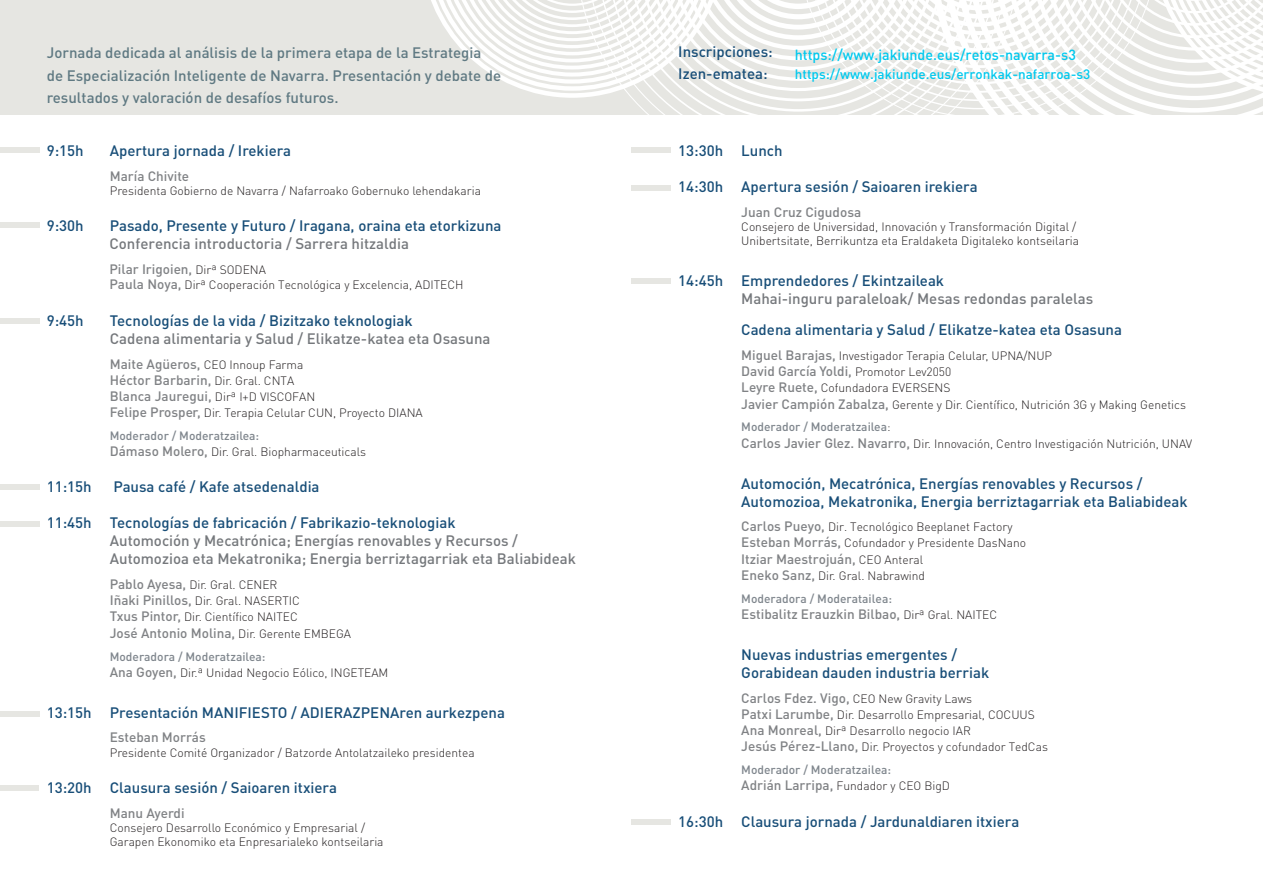
<style>
.page{position:relative;width:1263px;height:893px;background:#fff}
.page>*{position:absolute;margin:0;border:0;box-sizing:border-box;transform-origin:0 0}
.t1{font:500 15px/18px "DINOT";color:#184e78}
.t2{font:500 15px/18px "DINOT";color:#75787c}
.t3{font:500 15px/22.5px "DINOT";color:#5f7982}
.t4{font:500 14.55px "DINOT";color:#00c9ee}
.t5{font:500 13.5px/16.2px "DINOT";color:#808285}
.t6{font:500 13.5px "DINOT";color:#00c9ee}
.t7{font:300 12px/16.2px "DINOT";color:#231f20}
.t8{font:500 12px/23px "DINOT";color:#7f868d}
.s1{font-weight:300;font-size:12px;color:#231f20}
.s2{font-weight:500;font-size:13.5px;color:#808285}
.s3{font-weight:500;color:#7f868d}
.s4{font-size:13.5px;color:#808285}
.s5{font-weight:300;color:#231f20}
</style>
<div class="page">
<div style="left:0;top:0;width:1263px;height:115px;background:#e6e6e2"></div>
<svg style="left:431px;top:0;width:832px;height:115px"></svg>
<svg style="left:576px;top:0;width:444px;height:153px"></svg>
<div style="left:0;top:148px;width:39px;height:5px;background:#e6e6e2"></div>
<div style="left:0;top:222px;width:39px;height:6px;background:#e6e6e2"></div>
<div style="left:631px;top:147px;width:40px;height:5px;background:#e6e6e2"></div>
<div style="left:631px;top:185px;width:40px;height:6px;background:#e6e6e2"></div>
<div style="left:631px;top:278px;width:40px;height:5px;background:#e6e6e2"></div>
<div style="left:631px;top:820px;width:40px;height:5px;background:#e6e6e2"></div>
<div style="left:0;top:318px;width:39px;height:6px;background:#e6e6e2"></div>
<div style="left:0;top:484px;width:39px;height:5px;background:#e6e6e2"></div>
<div style="left:0;top:521px;width:39px;height:5px;background:#e6e6e2"></div>
<div style="left:0;top:712px;width:39px;height:5px;background:#e6e6e2"></div>
<div style="left:0;top:786px;width:38px;height:5px;background:#e6e6e2"></div>
<p class="t3" style="left:47px;top:41px;width:456px">Jornada dedicada al análisis de la primera etapa de la Estrategia de Especialización Inteligente de Navarra. Presentación y debate de resultados y valoración de desafíos futuros.</p>
<p class="t1" style="left:47px;top:141px;width:39px">9:15h</p>
<p class="t1" style="left:110px;top:141px;width:183px">Apertura jornada / Irekiera</p>
<p class="t5" style="left:110px;top:167px;width:81px">María Chivite</p>
<p class="t7" style="left:110px;top:182px;width:373px">Presidenta Gobierno de Navarra / Nafarroako Gobernuko lehendakaria</p>
<p class="t1" style="left:47px;top:216px;width:39px">9:30h</p>
<p class="t1" style="left:110px;top:216px;width:393px">Pasado, Presente y Futuro / Iragana, oraina eta etorkizuna</p>
<p class="t2" style="left:109px;top:234px;width:301px">Conferencia introductoria / Sarrera hitzaldia</p>
<p class="t5" style="left:109px;top:260px;width:158px">Pilar Irigoien, <span class="s1">Dirª SODENA</span></p>
<p class="t7" style="left:109px;top:276px;width:356px"><span class="s2">Paula Noya,</span> Dirª Cooperación Tecnológica y Excelencia, ADITECH</p>
<p class="t1" style="left:47px;top:311px;width:39px">9:45h</p>
<p class="t1" style="left:110px;top:311px;width:304px">Tecnologías de la vida / Bizitzako teknologiak</p>
<p class="t2" style="left:110px;top:329px;width:382px">Cadena alimentaria y Salud / Elikatze-katea eta Osasuna</p>
<p class="t7" style="left:110px;top:356px;width:195px"><span class="s2">Maite Agüeros,</span> CEO Innoup Farma</p>
<p class="t5" style="left:110px;top:371px;width:207px">Héctor Barbarin, <span class="s1">Dir. Gral. CNTA<br></span>Blanca Jauregui, <span class="s1">Dirª I+D VISCOFAN</span></p>
<p class="t7" style="left:110px;top:401px;width:315px;line-height:23px"><span class="s2">Felipe Prosper,</span> Dir. Terapia Celular CUN, Proyecto DIANA<br><span class="s3">Moderador / Moderatzailea:</span></p>
<p class="t7" style="left:110px;top:443px;width:258px"><span class="s2">Dámaso Molero,</span> Dir. Gral. Biopharmaceuticals</p>
<p class="t1" style="left:47px;top:477px;width:47px">11:15h</p>
<p class="t1" style="left:113px;top:477px;width:208px">Pausa café / Kafe atsedenaldia</p>
<p class="t1" style="left:47px;top:513px;width:410px">11:45h Tecnologías de fabricación / Fabrikazio-teknologiak</p>
<p class="t2" style="left:110px;top:531px;width:468px">Automoción y Mecatrónica; Energías renovables y Recursos /<br>Automozioa eta Mekatronika; Energia berriztagarriak eta Baliabideak</p>
<p class="t7" style="left:110px;top:576px;width:192px"><span class="s2">Pablo Ayesa,</span> Dir. Gral. CENER<br><span class="s2">Iñaki Pinillos,</span> Dir. Gral. NASERTIC<br><span class="s2">Txus Pintor,</span> Dir. Científico NAITEC</p>
<p class="t5" style="left:110px;top:624px;width:243px">José Antonio Molina, <span class="s1">Dir. Gerente EMBEGA</span></p>
<p class="t7" style="left:110px;top:648px;width:280px"><span class="s3">Moderadora / Moderatzailea:<br></span><span class="s2">Ana Goyen,</span> Dir.ª Unidad Negocio Eólico, INGETEAM</p>
<p class="t1" style="left:47px;top:703px;width:460px">13:15h Presentación MANIFIESTO / ADIERAZPENAren aurkezpena</p>
<p class="t5" style="left:110px;top:729px;width:97px">Esteban Morrás</p>
<p class="t7" style="left:110px;top:744px;width:366px">Presidente Comité Organizador / Batzorde Antolatzaileko presidentea</p>
<p class="t1" style="left:47px;top:778px;width:292px">13:20h Clausura sesión / Saioaren itxiera</p>
<p class="t5" style="left:110px;top:804px;width:76px">Manu Ayerdi</p>
<p class="t7" style="left:110px;top:820px;width:275px;line-height:14.4px">Consejero Desarrollo Económico y Empresarial /<br>Garapen Ekonomiko eta Enpresarialeko kontseilaria</p>
<p class="t1" style="left:678px;top:40px;width:96px;line-height:21.9px">Inscripciones:<br>Izen-ematea:</p>
<p class="t4" style="left:795px;top:45px;width:283px">https://www.jakiunde.eus/retos-navarra-s3</p>
<p class="t6" style="left:795px;top:64px;width:297px">https://www.jakiunde.eus/erronkak-nafarroa-s3</p>
<p class="t1" style="left:678px;top:141px;width:106px">13:30h Lunch</p>
<p class="t1" style="left:678px;top:177px;width:301px">14:30h Apertura sesión / Saioaren irekiera</p>
<p class="t5" style="left:741px;top:203px;width:121px">Juan Cruz Cigudosa</p>
<p class="t7" style="left:741px;top:219px;width:339px;line-height:14.4px">Consejero de Universidad, Innovación y Transformación Digital /<br>Unibertsitate, Berrikuntza eta Eraldaketa Digitaleko kontseilaria</p>
<p class="t1" style="left:678px;top:271px;width:267px">14:45h Emprendedores / Ekintzaileak</p>
<p class="t2" style="left:741px;top:289px;width:354px">Mahai-inguru paraleloak/ Mesas redondas paralelas</p>
<p class="t1" style="left:741px;top:320px;width:382px">Cadena alimentaria y Salud / Elikatze-katea eta Osasuna</p>
<p class="t7" style="left:741px;top:347px;width:312px"><span class="s2">Miguel Barajas,</span> Investigador Terapia Celular, UPNA/NUP</p>
<p class="t5" style="left:741px;top:363px;width:212px">David García Yoldi, <span class="s1">Promotor Lev2050</span></p>
<p class="t7" style="left:741px;top:379px;width:446px"><span class="s2">Leyre Ruete,</span> Cofundadora EVERSENS<br><span class="s2">Javier Campión Zabalza,</span> Gerente y Dir. Científico, Nutrición 3G y Making Genetics</p>
<p class="t7" style="left:741px;top:418px;width:452px"><span class="s3">Moderador / Moderatzailea</span>:<br><span class="s2">Carlos Javier Glez. Navarro,</span> Dir. Innovación, Centro Investigación Nutrición, UNAV</p>
<p class="t1" style="left:741px;top:473px;width:448px">Automoción, Mecatrónica, Energías renovables y Recursos /<br>Automozioa, Mekatronika, Energia berriztagarriak eta Baliabideak</p>
<p class="t7" style="left:741px;top:518px;width:286px"><span class="s2">Carlos Pueyo,</span> Dir. Tecnológico Beeplanet Factory<br><span class="s2">Esteban Morrás,</span> Cofundador y Presidente DasNano</p>
<p class="t5" style="left:741px;top:550px;width:184px">Itziar Maestrojuán, <span class="s1">CEO Anteral</span></p>
<p class="t8" style="left:741px;top:563px;width:185px"><span class="s4">Eneko Sanz,</span> <span class="s5">Dir. Gral. Nabrawind<br></span>Moderadora / Moderatailea:</p>
<p class="t5" style="left:741px;top:605px;width:257px">Estibalitz Erauzkin Bilbao, <span class="s1">Dirª Gral. NAITEC</span></p>
<p class="t1" style="left:741px;top:645px;width:249px">Nuevas industrias emergentes /<br>Gorabidean dauden industria berriak</p>
<p class="t7" style="left:741px;top:690px;width:308px"><span class="s2">Carlos Fdez. Vigo,</span> CEO New Gravity Laws<br><span class="s2">Patxi Larumbe,</span> Dir. Desarrollo Empresarial, COCUUS <span class="s2">Ana Monreal,</span> Dirª Desarrollo negocio IAR<br><span class="s2">Jesús Pérez-Llano,</span> Dir. Proyectos y cofundador TedCas</p>
<p class="t8" style="left:741px;top:761px;width:210px;line-height:16.2px">Moderador / Moderatzailea:<br><span class="s4">Adrián Larripa,</span> <span class="s5">Fundador y CEO BigD</span></p>
<p class="t1" style="left:678px;top:812px;width:342px">16:30h Clausura jornada / Jardunaldiaren itxiera</p>
</div>
